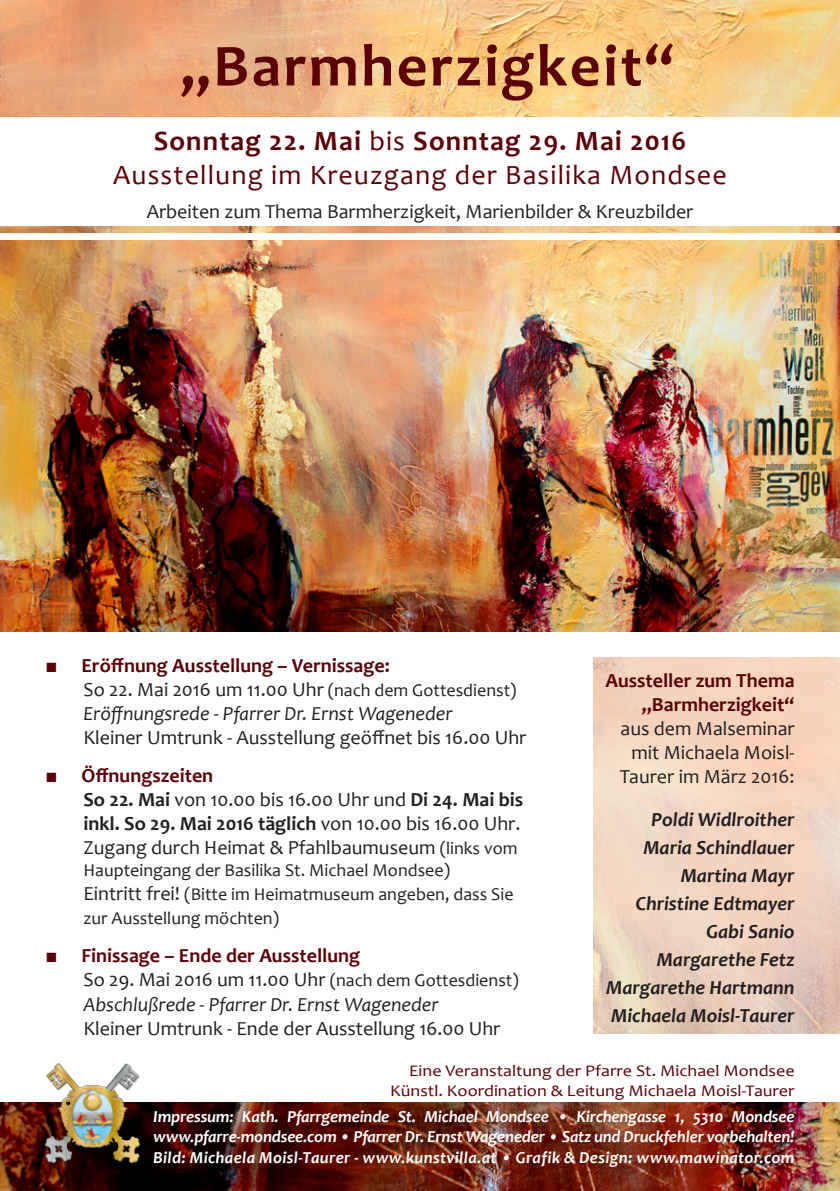
<style>
.page{position:relative;width:840px;height:1191px;background:#fff}
.page>*{position:absolute;margin:0;border:0;box-sizing:border-box;transform-origin:0 0}
.t1{font:700 60px "Candara";letter-spacing:.04em;color:#5a0006}
.t2{font:28px "Candara";letter-spacing:.04em;color:#5a0006}
.t3{font:700 28px "Candara";letter-spacing:.04em;color:#5a0006}
.t4{font:20px/24px "Candara";color:#231f20;text-align:center}
.t5{font:italic 700 20px "Candara";color:#231f20}
.Absatzformat_1{font:700 20px "Candara";color:#5a0006}
.t6{font:700 20px/24px "Candara";color:#231f20}
.t7{font:italic 20px "Candara";color:#231f20}
.t8{font:18px "Candara";color:#231f20}
.t9{font:italic 700 16.8px "Candara";letter-spacing:-.01em;color:#fff}
.t10{font:italic 700 16.8px "Candara";letter-spacing:.02em;color:#fff}
.t11{font:16.2px "Candara";color:#5a0006;scale:1.11 1}
.s1{font-weight:400}
.s2{font-family:"Arial";font-weight:400}
.s3{font-size:18px}
.s4{font-size:20px}
</style>
<div class="page">
<img style="left:0;top:240px;width:839px;height:391px">
<img style="left:593px;top:657px;width:246px;height:376px">
<img style="left:0;top:227px;width:839px;height:5px">
<img style="left:0;top:1102px;width:839px;height:89px">
<img style="left:0;top:0;width:839px;height:117px">
<img style="left:45px;top:1063px;width:97px;height:101px">
<p class="t1" style="left:180px;top:28px;width:495px">„Barmherzigkeit“</p>
<p class="t3" style="left:154px;top:123px;width:533px">Sonntag 22. Mai <span class="s1">bis</span> Sonntag 29. Mai 2016</p>
<p class="t2" style="left:113px;top:157px;width:614px">Ausstellung im Kreuzgang der Basilika Mondsee</p>
<p class="t4" style="left:147px;top:200px;width:548px">Arbeiten zum Thema Barmherzigkeit, Marienbilder &amp; Kreuzbilder</p>
<p class="Absatzformat_1" style="left:45px;top:653px;width:345px"><span class="s2">■</span> Eröffnung Ausstellung – Vernissage:</p>
<p class="t4" style="left:83px;top:677px;width:434px">So 22. Mai 2016 um 11.00 Uhr <span class="s3">(nach dem Gottesdienst)</span></p>
<p class="t7" style="left:83px;top:701px;width:370px">Eröffnungsrede - Pfarrer Dr. Ernst Wageneder</p>
<p class="t4" style="left:83px;top:725px;width:444px">Kleiner Umtrunk - Ausstellung geöffnet bis 16.00 Uhr</p>
<p class="Absatzformat_1" style="left:45px;top:763px;width:169px"><span class="s2">■</span> Öffnungszeiten</p>
<p class="t6" style="left:83px;top:787px;width:441px">So 22. Mai <span class="s1">von 10.00 bis 16.00 Uhr und</span> Di 24. Mai bis inkl. So 29. Mai 2016 täglich <span class="s1">von 10.00 bis 16.00 Uhr.</span></p>
<p class="t4" style="left:83px;top:835px;width:435px">Zugang durch Heimat &amp; Pfahlbaumuseum <span class="s3">(links vom</span></p>
<p class="t8" style="left:83px;top:859px;width:368px">Haupteingang der Basilika St. Michael Mondsee)</p>
<p class="t8" style="left:83px;top:883px;width:431px"><span class="s4">Eintritt frei!</span> (Bitte im Heimatmuseum angeben, dass Sie</p>
<p class="t8" style="left:83px;top:907px;width:197px">zur Ausstellung möchten)</p>
<p class="Absatzformat_1" style="left:45px;top:943px;width:316px"><span class="s2">■</span> Finissage – Ende der Ausstellung</p>
<p class="t4" style="left:83px;top:967px;width:436px">So 29. Mai 2016 um 11.00 Uhr <span class="s3">(nach dem Gottesdienst)</span></p>
<p class="t7" style="left:83px;top:991px;width:356px">Abschlußrede - Pfarrer Dr. Ernst Wageneder</p>
<p class="t4" style="left:83px;top:1015px;width:418px">Kleiner Umtrunk - Ende der Ausstellung 16.00 Uhr</p>
<p class="Absatzformat_1" style="left:605px;top:668px;width:190px">Aussteller zum Thema</p>
<p class="Absatzformat_1" style="left:641px;top:692px;width:154px">„Barmherzigkeit“</p>
<p class="t4" style="left:619px;top:716px;width:176px">aus dem Malseminar mit Michaela Moisl-<br>Taurer im März 2016:</p>
<p class="t5" style="left:650px;top:806px;width:145px">Poldi Widlroither</p>
<p class="t5" style="left:643px;top:834px;width:152px">Maria Schindlauer</p>
<p class="t5" style="left:680px;top:862px;width:115px">Martina Mayr</p>
<p class="t5" style="left:635px;top:890px;width:160px">Christine Edtmayer</p>
<p class="t5" style="left:706px;top:918px;width:89px">Gabi Sanio</p>
<p class="t5" style="left:656px;top:946px;width:139px">Margarethe Fetz</p>
<p class="t5" style="left:605px;top:974px;width:190px">Margarethe Hartmann</p>
<p class="t5" style="left:611px;top:1002px;width:185px">Michaela Moisl-Taurer</p>
<p class="t11" style="left:409px;top:1060px;width:348px">Eine Veranstaltung der Pfarre St. Michael Mondsee</p>
<p class="t11" style="left:390px;top:1080px;width:365px">Künstl. Koordination &amp; Leitung Michaela Moisl-Taurer</p>
<p class="t9" style="left:153px;top:1106px;width:642px">Impressum: Kath. Pfarrgemeinde St. Michael Mondsee • Kirchengasse 1, 5310 Mondsee</p>
<p class="t9" style="left:153px;top:1126px;width:642px">www.pfarre-mondsee.com • Pfarrer Dr. Ernst Wageneder • Satz und Druckfehler vorbehalten!</p>
<p class="t10" style="left:153px;top:1146px;width:642px">Bild: Michaela Moisl-Taurer - www.kunstvilla.at • Grafik &amp; Design: www.mawinator.com</p>
</div>
